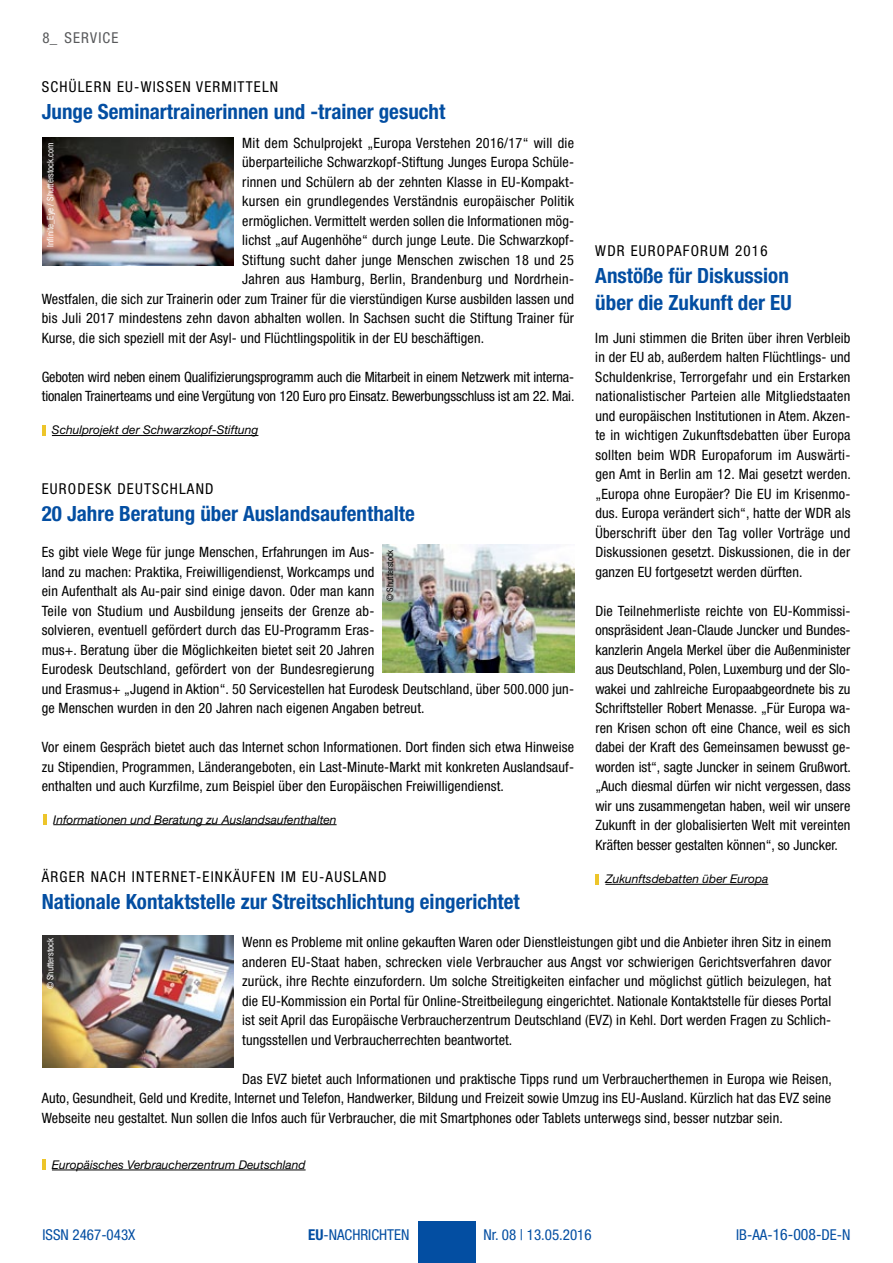
<style>
.page{position:relative;width:893px;height:1263px;background:#fff}
.page>*{position:absolute;margin:0;border:0;box-sizing:border-box;transform-origin:0 0}
.t1{font:700 condensed 21px/27px "Helvetica Neue LT";color:#034ea2}
.t2{font:condensed 15px "Helvetica Neue LT";letter-spacing:.08em;color:#000}
.t3{font:condensed 15px "Helvetica Neue LT";color:#034ea2}
.t4{font:condensed 15px "Helvetica Neue LT";letter-spacing:.08em;color:#58595b}
.t5{font:condensed 14.25px/19.5px "Helvetica Neue LT";letter-spacing:.01em;color:#000;text-align:justify}
.t6{font:condensed 14.25px/19.5px "Helvetica Neue LT";letter-spacing:-.01em;color:#000}
.t7{font:italic 12px "Helvetica Neue LT";color:#000}
.t8{font:condensed 9px "Helvetica Neue LT";color:#fff}
.t9{font:condensed 9px "Helvetica Neue LT";color:#000}
.s1{font-weight:700}
.s2{font-size:15.75px}
</style>
<div class="page">
<div style="left:418px;top:1221px;width:57px;height:42px;background:#034ea2"></div>
<hr style="left:52px;top:1169px;width:254px;height:1px;background:#000">
<svg style="left:42px;top:1159px;width:3px;height:11px"></svg>
<hr style="left:53px;top:824px;width:284px;height:1px;background:#000">
<hr style="left:43px;top:814px;width:4px;height:11px;background:#edc52a">
<hr style="left:52px;top:435px;width:206px;height:1px;background:#000">
<svg style="left:42px;top:425px;width:3px;height:11px"></svg>
<hr style="left:605px;top:884px;width:163px;height:1px;background:#000">
<hr style="left:595px;top:874px;width:4px;height:10px;background:#edc52a">
<img style="left:43px;top:137px;width:191px;height:128px">
<img style="left:383px;top:545px;width:191px;height:127px">
<img style="left:43px;top:935px;width:191px;height:132px">
<p class="t4" style="left:43px;top:29px;width:76px">8_ service</p>
<p class="t2" style="left:42px;top:78px;width:238px">Schülern EU-Wissen vermitteln</p>
<h1 class="t1" style="left:42px;top:98px;width:405px">Junge Seminartrainerinnen und -trainer gesucht</h1>
<p class="t5" style="left:242px;top:133px;width:333px">Mit dem Schulprojekt „Europa Verstehen 2016/17“ will die</p>
<p class="t5" style="left:242px;top:152px;width:333px">überparteiliche Schwarzkopf-Stiftung Junges Europa Schüle-</p>
<p class="t5" style="left:242px;top:172px;width:333px">rinnen und Schülern ab der zehnten Klasse in EU-Kompakt-</p>
<p class="t5" style="left:242px;top:191px;width:333px">kursen ein grundlegendes Verständnis europäischer Politik</p>
<p class="t5" style="left:242px;top:211px;width:333px">ermöglichen. Vermittelt werden sollen die Informationen mög-</p>
<p class="t5" style="left:242px;top:230px;width:333px">lichst „auf Augenhöhe“ durch junge Leute. Die Schwarzkopf-</p>
<p class="t5" style="left:242px;top:250px;width:333px">Stiftung sucht daher junge Menschen zwischen 18 und 25</p>
<p class="t5" style="left:242px;top:269px;width:333px">Jahren aus Hamburg, Berlin, Brandenburg und Nordrhein-</p>
<p class="t5" style="left:42px;top:289px;width:534px">Westfalen, die sich zur Trainerin oder zum Trainer für die vierstündigen Kurse ausbilden lassen und</p>
<p class="t5" style="left:42px;top:308px;width:534px">bis Juli 2017 mindestens zehn davon abhalten wollen. In Sachsen sucht die Stiftung Trainer für</p>
<p class="t5" style="left:42px;top:328px;width:444px">Kurse, die sich speziell mit der Asyl- und Flüchtlingspolitik in der EU beschäftigen.</p>
<p class="t6" style="left:42px;top:367px;width:534px">Geboten wird neben einem Qualifizierungsprogramm auch die Mitarbeit in einem Netzwerk mit interna&shy;tionalen Trainerteams und eine Vergütung von 120 Euro pro Einsatz. Bewerbungsschluss ist am 22. Mai.</p>
<p class="t8" style="left:45px;top:247px;width:106px;rotate:-90deg">Infinite_Eye / Shutterstock.com</p>
<p class="t7" style="left:52px;top:423px;width:208px">Schulprojekt der Schwarzkopf-Stiftung</p>
<p class="t2" style="left:42px;top:480px;width:172px">Eurodesk Deutschland</p>
<h1 class="t1" style="left:42px;top:500px;width:375px">20 Jahre Beratung über Auslandsaufenthalte</h1>
<p class="t5" style="left:42px;top:542px;width:534px;text-align:left">Es gibt viele Wege für junge Menschen, Erfahrungen im Aus-<br>land zu machen: Praktika, Freiwilligendienst, Workcamps und<br>ein Aufenthalt als Au-pair sind einige davon. Oder man kann<br>Teile von Studium und Ausbildung jenseits der Grenze ab-<br>solvieren, eventuell gefördert durch das EU-Programm Eras-<br>mus+. Beratung über die Möglichkeiten bietet seit 20 Jahren<br>Eurodesk Deutschland, gefördert von der Bundesregierung<br>und Erasmus+ „Jugend in Aktion“. 50 Servicestellen hat Eurodesk Deutschland, über 500.000 jun&shy;ge Menschen wurden in den 20 Jahren nach eigenen Angaben betreut.</p>
<p class="t5" style="left:42px;top:737px;width:534px">Vor einem Gespräch bietet auch das Internet schon Informationen. Dort finden sich etwa Hinweise zu Stipendien, Programmen, Länderangeboten, ein Last-Minute-Markt mit konkreten Auslandsauf&shy;enthalten und auch Kurzfilme, zum Beispiel über den Europäischen Freiwilligendienst.</p>
<p class="t9" style="left:385px;top:601px;width:53px;rotate:-90deg">© Shutterstock</p>
<p class="t7" style="left:53px;top:812px;width:285px">Informationen und Beratung zu Auslandsaufenthalten</p>
<p class="t2" style="left:595px;top:242px;width:174px">WDR Europaforum 2016</p>
<h1 class="t1" style="left:595px;top:262px;width:198px">Anstöße für Diskussion über die Zukunft der EU</h1>
<p class="t5" style="left:595px;top:328px;width:257px">Im Juni stimmen die Briten über ihren Verbleib in der EU ab, außerdem halten Flüchtlings- und Schuldenkrise, Terrorgefahr und ein Erstarken nationalistischer Parteien alle Mitgliedstaaten und europäischen Institutionen in Atem. Akzen&shy;te in wichtigen Zukunftsdebatten über Europa sollten beim WDR Europaforum im Auswärti&shy;gen Amt in Berlin am 12. Mai gesetzt werden. „Europa ohne Europäer? Die EU im Krisenmo&shy;dus. Europa verändert sich“, hatte der WDR als Überschrift über den Tag voller Vorträge und Diskussionen gesetzt. Diskussionen, die in der ganzen EU fortgesetzt werden dürften.</p>
<p class="t5" style="left:595px;top:601px;width:257px">Die Teilnehmerliste reichte von EU-Kommissi&shy;onspräsident Jean-Claude Juncker und Bundes&shy;kanzlerin Angela Merkel über die Außenminister aus Deutschland, Polen, Luxemburg und der Slo&shy;wakei und zahlreiche Europaabgeordnete bis zu Schriftsteller Robert Menasse. „Für Europa wa&shy;ren Krisen schon oft eine Chance, weil es sich dabei der Kraft des Gemeinsamen bewusst ge&shy;worden ist“, sagte Juncker in seinem Grußwort. „Auch diesmal dürfen wir nicht vergessen, dass wir uns zusammengetan haben, weil wir unsere Zukunft in der globalisierten Welt mit vereinten Kräften besser gestalten können“, so Juncker.</p>
<p class="t2" style="left:42px;top:868px;width:344px">Ärger nach Internet-Einkäufen im EU-Ausland</p>
<h1 class="t1" style="left:42px;top:888px;width:479px">Nationale Kontaktstelle zur Streitschlichtung eingerichtet</h1>
<p class="t5" style="left:242px;top:932px;width:591px">Wenn es Probleme mit online gekauften Waren oder Dienstleistungen gibt und die Anbieter ihren Sitz in einem anderen EU-Staat haben, schrecken viele Verbraucher aus Angst vor schwierigen Gerichtsverfahren davor zurück, ihre Rechte einzufordern. Um solche Streitigkeiten einfacher und möglichst gütlich beizulegen, hat die EU-Kommission ein Portal für Online-Streitbeilegung eingerichtet. Nationale Kontaktstelle für dieses Portal ist seit April das Europäische Verbraucherzentrum Deutschland (EVZ) in Kehl. Dort werden Fragen zu Schlich&shy;tungsstellen und Verbraucherrechten beantwortet.</p>
<p class="t5" style="left:42px;top:1069px;width:792px;text-indent:200px">Das EVZ bietet auch Informationen und praktische Tipps rund um Verbraucherthemen in Europa wie Reisen, Auto, Gesundheit, Geld und Kredite, Internet und Telefon, Handwerker, Bildung und Freizeit sowie Umzug ins EU-Ausland. Kürzlich hat das EVZ seine Webseite neu gestaltet. Nun sollen die Infos auch für Verbraucher, die mit Smartphones oder Tablets unterwegs sind, besser nutzbar sein.</p>
<p class="t7" style="left:605px;top:872px;width:164px">Zukunftsdebatten über Europa</p>
<p class="t8" style="left:45px;top:989px;width:53px;rotate:-90deg">© Shutterstock</p>
<p class="t7" style="left:52px;top:1157px;width:255px">Europäisches Verbraucherzentrum Deutschland</p>
<p class="t3" style="left:43px;top:1226px;width:8px">ISSN</p>
<p class="t3" style="left:73px;top:1226px;width:64px">2467-043X</p>
<p class="t3" style="left:308px;top:1226px;width:29px"><span class="s1">EU</span>-NACHRICHT</p>
<p class="t3" style="left:394px;top:1226px;width:15px">EN</p>
<p class="t3" style="left:484px;top:1226px;width:110px">Nr. 08 | 13.05.2016</p>
<p class="t3" style="left:736px;top:1226px;width:114px">IB-AA-<span class="s2">16-008-</span>DE-N</p>
</div>
